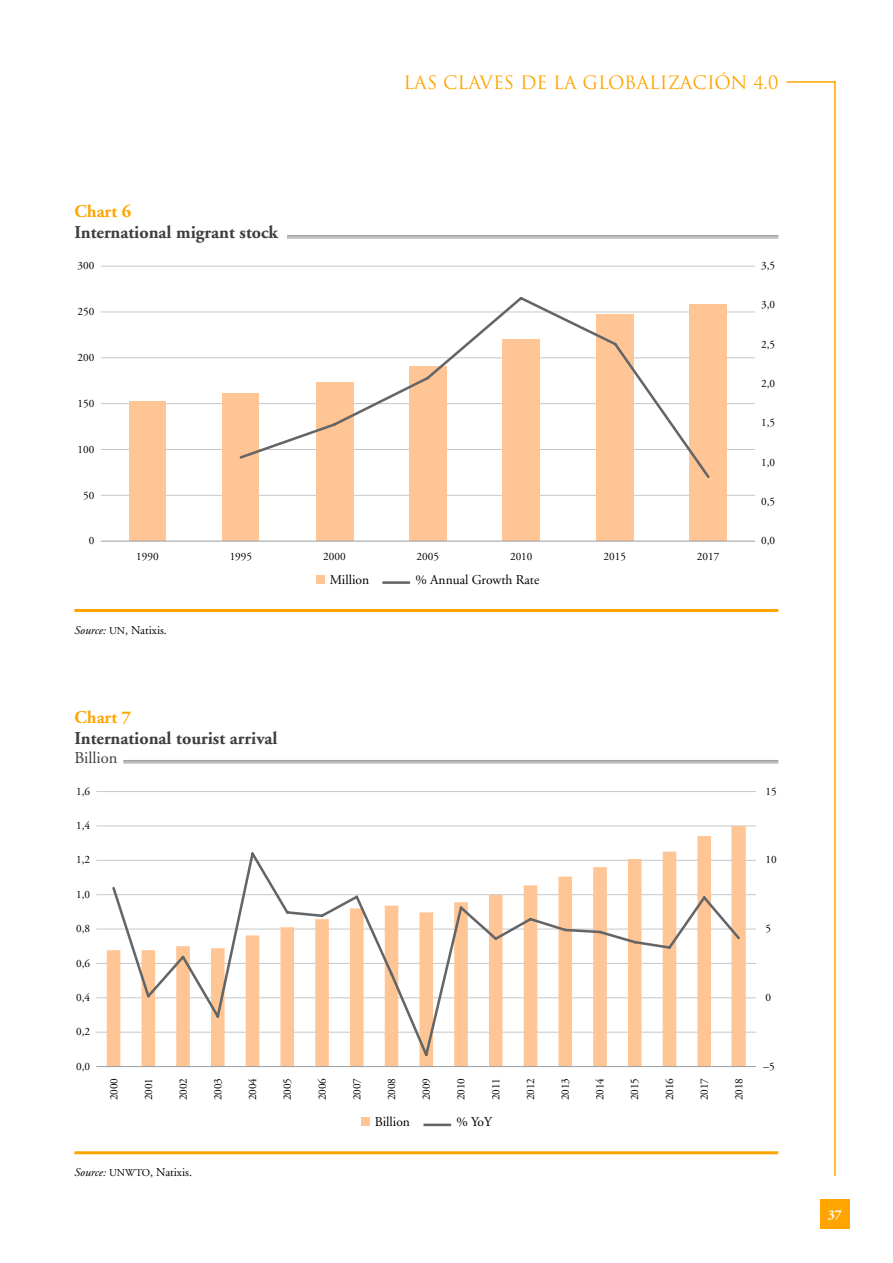
<style>
.page{position:relative;width:893px;height:1263px;background:#fff}
.page>*{position:absolute;margin:0;border:0;box-sizing:border-box;transform-origin:0 0}
.t1{font:700 18px "Adobe Garamond";color:#3e3d40}
.t2{font:18px "Trajan Pro";color:#ffa400}
.t3{font:700 18px "Adobe Garamond";color:#ffa400}
.t4{font:16.5px "Adobe Garamond";color:#3e3d40}
.t5{font:13.5px "Adobe Garamond";color:#000}
.t6{font:700 13.5px "Adobe Garamond";color:#fff}
.t7{font:12px "Adobe Garamond";color:#000}
.t8{font:11.25px "Adobe Garamond";color:#000}
.s1{font-style:italic}
.s2{font-size:10.5px}
</style>
<div class="page">
<hr style="left:834px;top:81px;width:2px;height:1095px;background:#ffa400">
<hr style="left:787px;top:81px;width:49px;height:2px;background:#ffa400">
<div style="left:820px;top:1199px;width:30px;height:30px;background:#ffa400"></div>
<hr style="left:287px;top:235px;width:491px;height:1px;background:#9c9e9f">
<hr style="left:287px;top:237px;width:491px;height:1px;background:#9c9e9f">
<hr style="left:287px;top:238px;width:491px;height:1px;background:#9c9e9f">
<hr style="left:74px;top:609px;width:704px;height:3px;background:#ffa400">
<hr style="left:101px;top:266px;width:654px;height:1px;background:#c6c7c8">
<hr style="left:101px;top:312px;width:654px;height:1px;background:#c6c7c8">
<hr style="left:101px;top:357px;width:654px;height:1px;background:#c6c7c8">
<hr style="left:101px;top:495px;width:654px;height:1px;background:#c6c7c8">
<hr style="left:101px;top:403px;width:654px;height:1px;background:#c6c7c8">
<hr style="left:101px;top:449px;width:654px;height:1px;background:#c6c7c8">
<hr style="left:382px;top:581px;width:28px;height:3px;background:#646567">
<div style="left:316px;top:575px;width:9px;height:9px;background:#ffc594"></div>
<div style="left:689px;top:305px;width:38px;height:236px;background:#ffc594"></div>
<div style="left:596px;top:314px;width:38px;height:227px;background:#ffc594"></div>
<div style="left:503px;top:339px;width:37px;height:202px;background:#ffc594"></div>
<div style="left:409px;top:367px;width:38px;height:174px;background:#ffc594"></div>
<div style="left:316px;top:383px;width:37px;height:158px;background:#ffc594"></div>
<div style="left:222px;top:394px;width:37px;height:147px;background:#ffc594"></div>
<div style="left:129px;top:401px;width:37px;height:140px;background:#ffc594"></div>
<svg style="left:238px;top:297px;width:474px;height:183px"></svg>
<hr style="left:101px;top:541px;width:654px;height:1px;background:#9c9e9f">
<hr style="left:123px;top:760px;width:655px;height:1px;background:#9c9e9f">
<hr style="left:123px;top:761px;width:655px;height:1px;background:#9c9e9f">
<hr style="left:123px;top:763px;width:655px;height:1px;background:#9c9e9f">
<hr style="left:74px;top:1151px;width:704px;height:3px;background:#ffa400">
<hr style="left:96px;top:791px;width:660px;height:1px;background:#c6c7c8">
<hr style="left:96px;top:825px;width:660px;height:1px;background:#c6c7c8">
<hr style="left:96px;top:860px;width:660px;height:1px;background:#c6c7c8">
<hr style="left:96px;top:963px;width:660px;height:1px;background:#c6c7c8">
<hr style="left:96px;top:894px;width:660px;height:1px;background:#c6c7c8">
<hr style="left:96px;top:929px;width:660px;height:1px;background:#c6c7c8">
<hr style="left:96px;top:997px;width:660px;height:1px;background:#c6c7c8">
<hr style="left:96px;top:1032px;width:660px;height:1px;background:#c6c7c8">
<hr style="left:423px;top:1123px;width:28px;height:3px;background:#646567">
<div style="left:361px;top:1117px;width:9px;height:9px;background:#ffc594"></div>
<svg style="left:107px;top:826px;width:639px;height:240px"></svg>
<svg style="left:110px;top:850px;width:632px;height:208px"></svg>
<hr style="left:96px;top:1066px;width:660px;height:1px;background:#9c9e9f">
<h1 class="t3" style="left:74px;top:202px;width:58px">Chart 6</h1>
<h1 class="t1" style="left:74px;top:223px;width:205px">International migrant stock</h1>
<p class="t8" style="left:78px;top:260px;width:18px">300</p>
<p class="t8" style="left:78px;top:305px;width:18px">250</p>
<p class="t8" style="left:78px;top:351px;width:18px">200</p>
<p class="t8" style="left:78px;top:397px;width:18px">150</p>
<p class="t8" style="left:78px;top:443px;width:18px">100</p>
<p class="t8" style="left:83px;top:489px;width:13px">50</p>
<p class="t8" style="left:89px;top:535px;width:7px">0</p>
<h1 class="t2" style="left:403px;top:71px;width:376px">LAS CLAVES DE LA GLOBALIZACIÓN 4.0</h1>
<p class="t8" style="left:761px;top:260px;width:16px">3,5</p>
<p class="t8" style="left:761px;top:299px;width:16px">3,0</p>
<p class="t8" style="left:761px;top:338px;width:16px">2,5</p>
<p class="t8" style="left:761px;top:377px;width:16px">2,0</p>
<p class="t8" style="left:761px;top:417px;width:16px">1,5</p>
<p class="t8" style="left:761px;top:456px;width:16px">1,0</p>
<p class="t8" style="left:761px;top:495px;width:16px">0,5</p>
<p class="t8" style="left:761px;top:535px;width:16px">0,0</p>
<p class="t8" style="left:136px;top:551px;width:24px">1990</p>
<p class="t8" style="left:230px;top:551px;width:24px">1995</p>
<p class="t8" style="left:323px;top:551px;width:24px">2000</p>
<p class="t8" style="left:417px;top:551px;width:24px">2005</p>
<p class="t8" style="left:510px;top:551px;width:24px">2010</p>
<p class="t8" style="left:603px;top:551px;width:24px">2015</p>
<p class="t8" style="left:697px;top:551px;width:24px">2017</p>
<p class="t5" style="left:330px;top:573px;width:41px">Million</p>
<p class="t5" style="left:415px;top:573px;width:126px">% Annual Growth Rate</p>
<p class="t7" style="left:74px;top:623px;width:94px"><span class="s1">Source:</span> <span class="s2">UN</span>, Natixis.</p>
<h1 class="t3" style="left:74px;top:707px;width:58px">Chart 7</h1>
<h1 class="t1" style="left:74px;top:728px;width:205px">International tourist arrival</h1>
<h2 class="t4" style="left:74px;top:749px;width:45px">Billion</h2>
<p class="t8" style="left:76px;top:785px;width:16px">1,6</p>
<p class="t8" style="left:76px;top:819px;width:16px">1,4</p>
<p class="t8" style="left:76px;top:854px;width:16px">1,2</p>
<p class="t8" style="left:76px;top:888px;width:16px">1,0</p>
<p class="t8" style="left:76px;top:923px;width:16px">0,8</p>
<p class="t8" style="left:76px;top:957px;width:16px">0,6</p>
<p class="t8" style="left:76px;top:991px;width:16px">0,4</p>
<p class="t8" style="left:76px;top:1026px;width:16px">0,2</p>
<p class="t8" style="left:76px;top:1060px;width:16px">0,0</p>
<p class="t8" style="left:108px;top:1100px;width:24px;rotate:-90deg">2000</p>
<p class="t8" style="left:142px;top:1100px;width:24px;rotate:-90deg">2001</p>
<p class="t8" style="left:177px;top:1100px;width:24px;rotate:-90deg">2002</p>
<p class="t8" style="left:212px;top:1100px;width:24px;rotate:-90deg">2003</p>
<p class="t8" style="left:247px;top:1100px;width:24px;rotate:-90deg">2004</p>
<p class="t8" style="left:281px;top:1100px;width:24px;rotate:-90deg">2005</p>
<p class="t8" style="left:316px;top:1100px;width:24px;rotate:-90deg">2006</p>
<p class="t8" style="left:351px;top:1100px;width:24px;rotate:-90deg">2007</p>
<p class="t8" style="left:386px;top:1100px;width:24px;rotate:-90deg">2008</p>
<p class="t8" style="left:420px;top:1100px;width:24px;rotate:-90deg">2009</p>
<p class="t8" style="left:455px;top:1100px;width:24px;rotate:-90deg">2010</p>
<p class="t8" style="left:490px;top:1100px;width:24px;rotate:-90deg">2011</p>
<p class="t8" style="left:524px;top:1100px;width:24px;rotate:-90deg">2012</p>
<p class="t8" style="left:559px;top:1100px;width:24px;rotate:-90deg">2013</p>
<p class="t8" style="left:594px;top:1100px;width:24px;rotate:-90deg">2014</p>
<p class="t8" style="left:629px;top:1100px;width:24px;rotate:-90deg">2015</p>
<p class="t8" style="left:663px;top:1100px;width:24px;rotate:-90deg">2016</p>
<p class="t8" style="left:698px;top:1100px;width:24px;rotate:-90deg">2017</p>
<p class="t8" style="left:733px;top:1100px;width:24px;rotate:-90deg">2018</p>
<p class="t5" style="left:375px;top:1115px;width:37px">Billion</p>
<p class="t5" style="left:456px;top:1115px;width:37px">% YoY</p>
<p class="t7" style="left:74px;top:1165px;width:119px"><span class="s1">Source:</span> <span class="s2">UNWTO</span>, Natixis.</p>
<p class="t8" style="left:765px;top:785px;width:13px">15</p>
<p class="t8" style="left:765px;top:854px;width:13px">10</p>
<p class="t8" style="left:765px;top:922px;width:7px">5</p>
<p class="t8" style="left:765px;top:991px;width:7px">0</p>
<p class="t8" style="left:763px;top:1060px;width:13px">–5</p>
<p class="t6" style="left:828px;top:1207px;width:16px">37</p>
</div>
